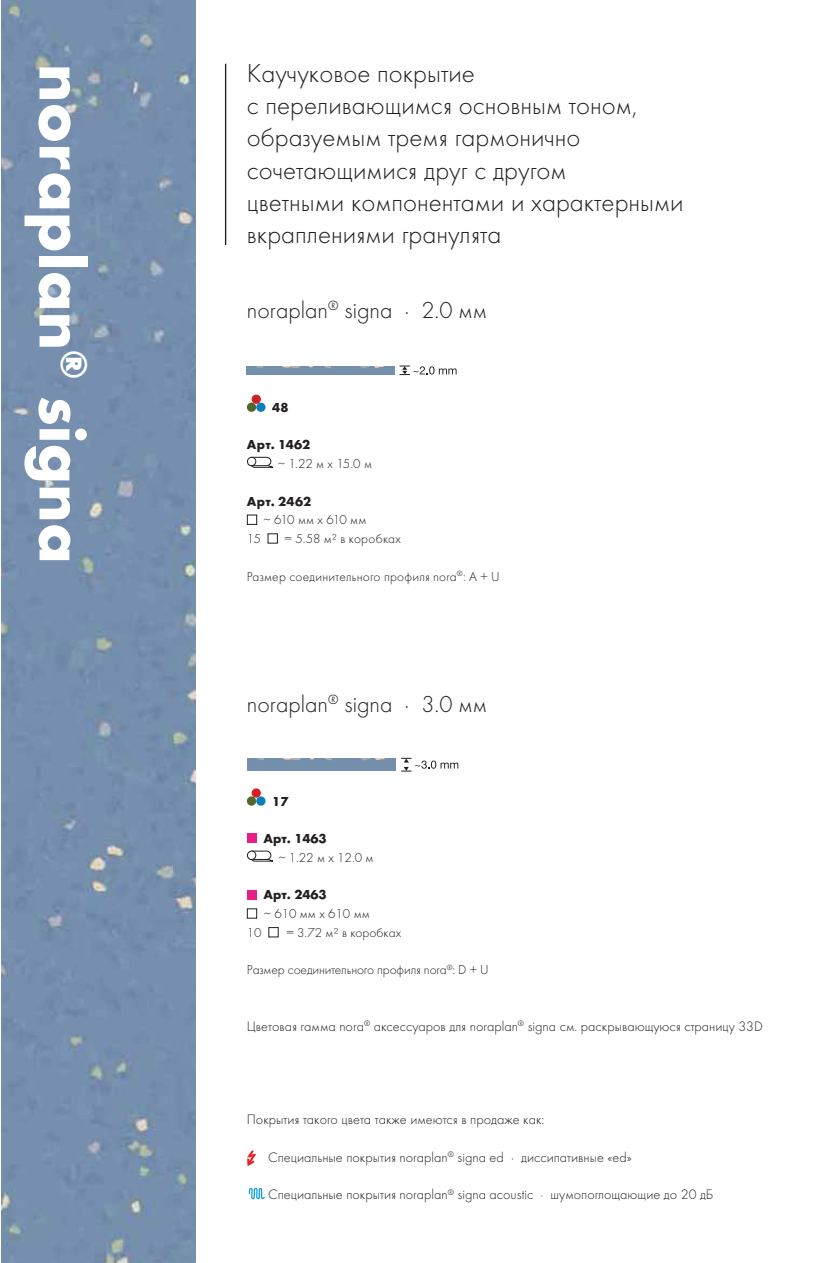
<style>
.page{position:relative;width:836px;height:1263px;background:#fff}
.page>*{position:absolute;margin:0;border:0;box-sizing:border-box;transform-origin:0 0}
.t1{font:700 66px "Futura";color:#fff}
.t2{font:300 27px/32.2px "Futura";color:#231f20}
.t3{font:300 24px "Futura";color:#231f20}
.t4{font:300 14.25px "Futura";color:#231f20}
.t5{font:300 13.5px "Futura";color:#231f20}
.t6{font:700 13.5px "Futura";color:#231f20}
.t7{font:300 13.5px "Futura";letter-spacing:.02em;color:#231f20}
.t8{font:300 13.5px "Futura";letter-spacing:-.035em;color:#231f20}
</style>
<div class="page">
<img style="left:1px;top:0;width:195px;height:1263px">
<div style="left:252px;top:395px;width:9px;height:9px;background:#d41f26;border-radius:50%"></div>
<div style="left:247px;top:403px;width:9px;height:9px;background:#54662c;border-radius:50%"></div>
<div style="left:256px;top:403px;width:9px;height:9px;background:#0b7fc0;border-radius:50%"></div>
<div style="left:252px;top:788px;width:9px;height:10px;background:#d41f26;border-radius:50%"></div>
<div style="left:247px;top:796px;width:9px;height:10px;background:#54662c;border-radius:50%"></div>
<div style="left:256px;top:796px;width:9px;height:10px;background:#0b7fc0;border-radius:50%"></div>
<div style="left:247px;top:758px;width:149px;height:13px;background:#748fac"></div>
<svg style="left:325px;top:758px;width:7px;height:2px"></svg>
<svg style="left:257px;top:758px;width:7px;height:2px"></svg>
<svg style="left:283px;top:758px;width:18px;height:2px"></svg>
<svg style="left:360px;top:758px;width:25px;height:2px"></svg>
<svg style="left:401px;top:758px;width:57px;height:14px"></svg>
<div style="left:246px;top:366px;width:149px;height:8px;background:#748fac"></div>
<svg style="left:324px;top:366px;width:7px;height:2px"></svg>
<svg style="left:256px;top:366px;width:7px;height:2px"></svg>
<svg style="left:282px;top:366px;width:18px;height:2px"></svg>
<svg style="left:359px;top:366px;width:25px;height:2px"></svg>
<svg style="left:399px;top:366px;width:57px;height:9px"></svg>
<hr style="left:225px;top:64px;width:1px;height:181px;background:#231f20">
<svg style="left:247px;top:456px;width:27px;height:12px"></svg>
<div style="left:247px;top:515px;width:10px;height:10px;border:1px solid #231f20"></div>
<div style="left:268px;top:534px;width:10px;height:9px;border:1px solid #231f20"></div>
<div style="left:247px;top:833px;width:10px;height:10px;background:#e91c89"></div>
<svg style="left:247px;top:850px;width:27px;height:12px"></svg>
<div style="left:247px;top:890px;width:10px;height:9px;background:#e91c89"></div>
<div style="left:247px;top:909px;width:10px;height:9px;border:1px solid #231f20"></div>
<div style="left:269px;top:927px;width:9px;height:10px;border:1px solid #231f20"></div>
<svg style="left:247px;top:1150px;width:10px;height:17px"></svg>
<svg style="left:248px;top:1187px;width:17px;height:13px"></svg>
<h1 class="t1" style="left:88px;top:64px;width:501px;rotate:90deg">noraplan<sup>®</sup> signa</h1>
<h2 class="t2" style="left:247px;top:58px;width:438px">Каучуковое покрытие<br>с переливающимся основным тоном, образуемым тремя гармонично сочетающимися друг с другом<br>цветными компонентами и характерными вкраплениями гранулята</h2>
<h3 class="t3" style="left:247px;top:299px;width:242px">noraplan<sup>®</sup> signa · 2.0 мм</h3>
<p class="t6" style="left:272px;top:402px;width:18px">48</p>
<p class="t6" style="left:247px;top:440px;width:65px">Арт. 1462</p>
<p class="t5" style="left:278px;top:457px;width:95px">∼ 1.22 м x 15.0 м</p>
<p class="t6" style="left:247px;top:496px;width:66px">Арт. 2462</p>
<p class="t8" style="left:264px;top:514px;width:104px">∼ 610 мм x 610 мм</p>
<p class="t5" style="left:247px;top:532px;width:15px">15</p>
<p class="t7" style="left:285px;top:532px;width:118px">= 5.58 м² в коробках</p>
<p class="t5" style="left:247px;top:570px;width:254px">Размер соединительного профиля nora<sup>®</sup>: A + U</p>
<h3 class="t3" style="left:247px;top:693px;width:242px">noraplan<sup>®</sup> signa · 3.0 мм</h3>
<p class="t6" style="left:272px;top:796px;width:18px">17</p>
<p class="t6" style="left:263px;top:833px;width:65px">Арт. 1463</p>
<p class="t5" style="left:279px;top:851px;width:96px">∼ 1.22 м x 12.0 м</p>
<p class="t6" style="left:263px;top:890px;width:65px">Арт. 2463</p>
<p class="t5" style="left:264px;top:907px;width:107px">∼ 610 мм x 610 мм</p>
<p class="t5" style="left:247px;top:926px;width:16px">10</p>
<p class="t5" style="left:286px;top:926px;width:116px">= 3.72 м² в коробках</p>
<p class="t5" style="left:247px;top:964px;width:243px">Размер соединительного профиля nora<sup>®</sup>: D + U</p>
<p class="t4" style="left:247px;top:1019px;width:517px">Цветовая гамма nora<sup>®</sup> аксессуаров для noraplan<sup>®</sup> signa см. раскрывающуюся страницу 33D</p>
<p class="t4" style="left:247px;top:1113px;width:299px">Покрытия такого цвета также имеются в продаже как:</p>
<p class="t4" style="left:268px;top:1150px;width:365px">Специальные покрытия noraplan<sup>®</sup> signa ed · диссипативные «ed»</p>
<p class="t4" style="left:268px;top:1188px;width:447px">Специальные покрытия noraplan<sup>®</sup> signa acoustic · шумопоглощающие до 20 дБ</p>
</div>
